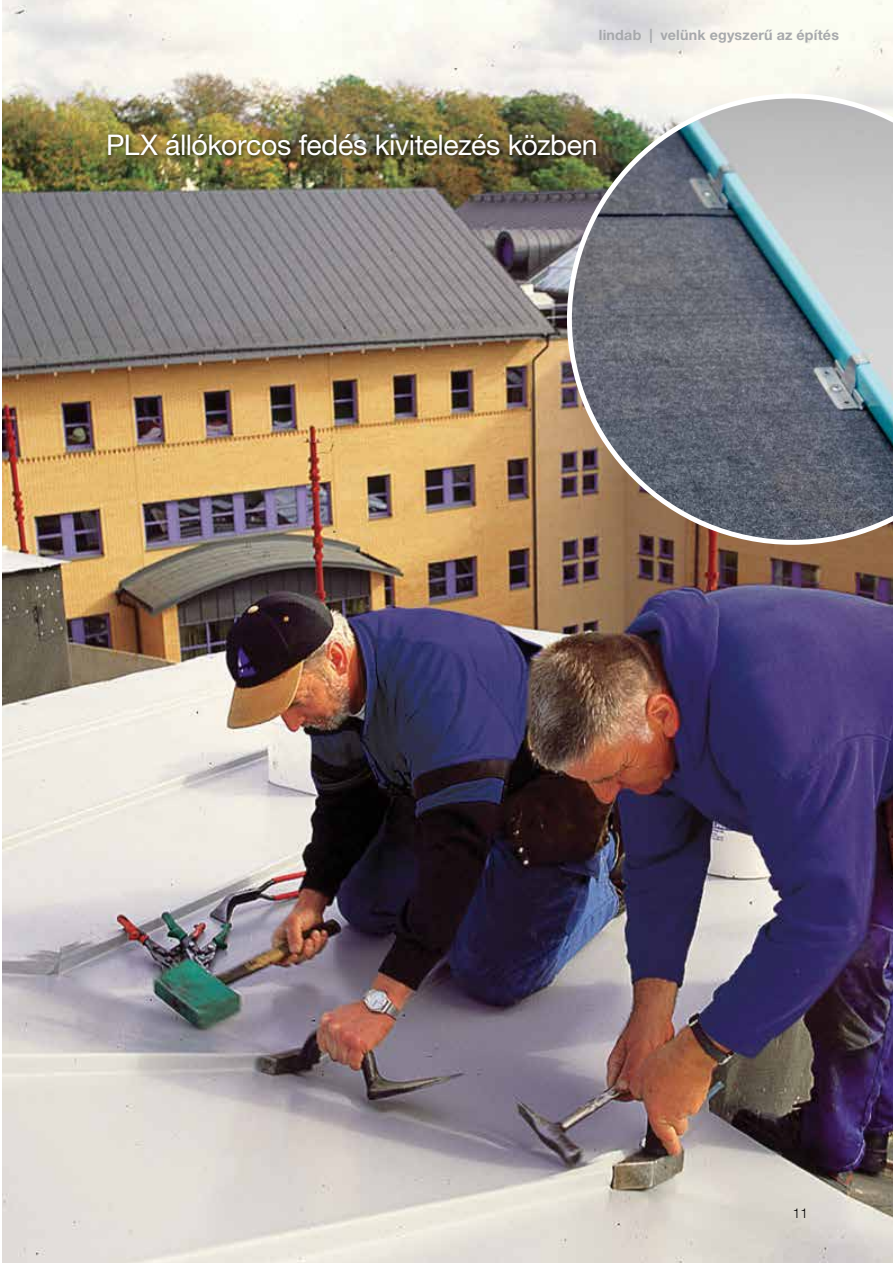
<style>
.page{position:relative;width:893px;height:1263px;background:#fff}
.page>*{position:absolute;margin:0;border:0;box-sizing:border-box;transform-origin:0 0}
.t1{font:28.5px "Helvetica Neue LT Pro";letter-spacing:-.015em;color:#fff}
.t2{font:700 14.25px "Helvetica Neue LTH";letter-spacing:.015em;color:#a7a9ac}
.t3{font:300 13.5px "Helvetica Neue LT Pro";color:#000}
</style>
<div class="page">
<img style="left:2px;top:0;width:891px;height:1263px">
<img style="left:567px;top:94px;width:326px;height:451px">
<div style="left:106px;top:131px;width:495px;height:30px;background:#000;opacity:.75"></div>
<p class="t2" style="left:599px;top:26px;width:242px">lindab | velünk egyszerű az építés</p>
<p class="t1" style="left:106px;top:127px;width:493px">PLX állókorcos fedés kivitelezés közben</p>
<p class="t3" style="left:793px;top:1205px;width:17px">11</p>
</div>
